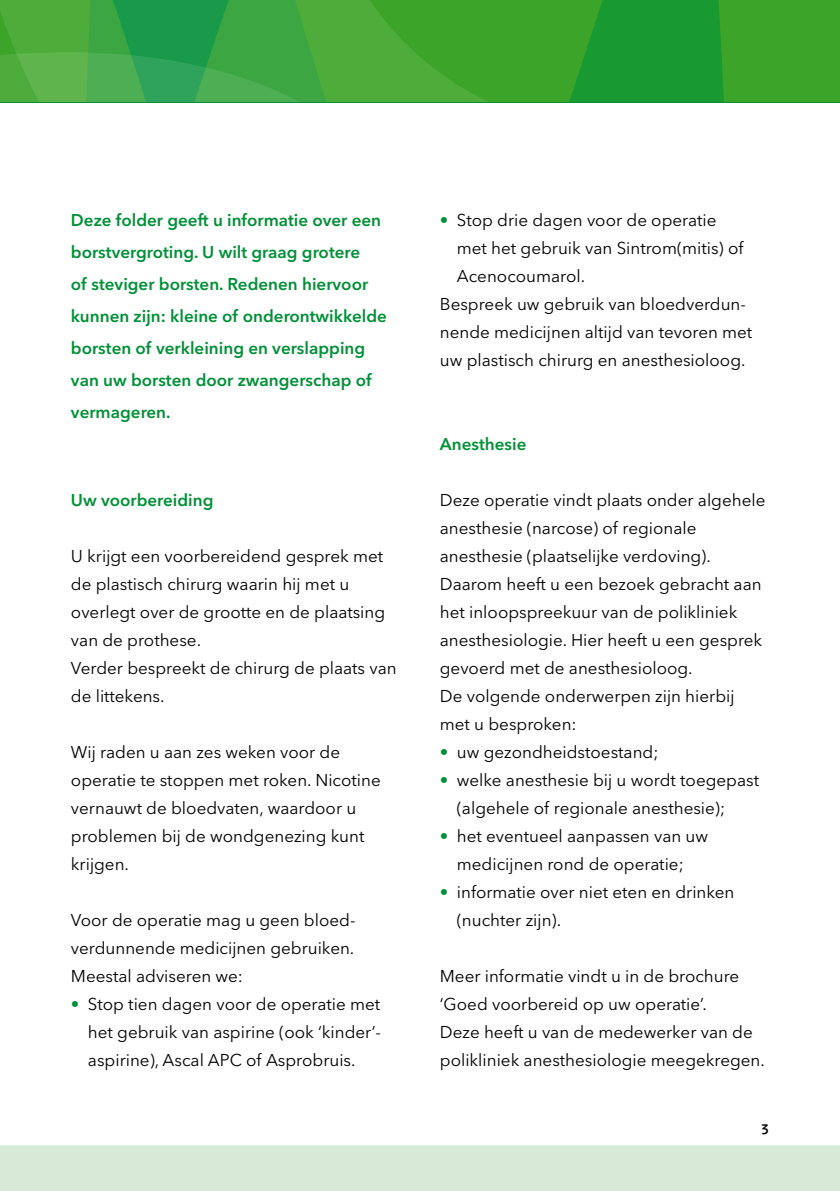
<style>
.page{position:relative;width:840px;height:1191px;background:#fff}
.page>*{position:absolute;margin:0;border:0;box-sizing:border-box;transform-origin:0 0}
.t1{font:17px/28px "Avenir Next LT Pro";color:#000}
.t2{font:600 17px/32px "Avenir Next LT Pro";color:#009037}
.t3{font:600 14px "Avenir Next LT Pro";color:#000}
.s1{color:#009037}
</style>
<div class="page">
<svg style="left:0;top:0;width:839px;height:102px;background:#36a333"></svg>
<svg style="left:0;top:52px;width:300px;height:50px;background:#45aa4d"></svg>
<div style="left:0;top:1145px;width:839px;height:46px;background:#d7ead7"></div>
<p class="t2" style="left:71px;top:204px;width:317px">Deze folder geeft u informatie over een borstvergroting. U wilt graag grotere<br>of steviger borsten. Redenen hiervoor kunnen zijn: kleine of onderontwikkelde borsten of verkleining en verslapping van uw borsten door zwangerschap of vermageren.</p>
<p class="t2" style="left:71px;top:484px;width:144px">Uw voorbereiding</p>
<p class="t1" style="left:71px;top:542px;width:327px">U krijgt een voorbereidend gesprek met de plastisch chirurg waarin hij met u overlegt over de grootte en de plaatsing van de prothese.<br>Verder bespreekt de chirurg de plaats van de littekens.</p>
<p class="t1" style="left:71px;top:738px;width:311px">Wij raden u aan zes weken voor de operatie te stoppen met roken. Nicotine vernauwt de bloedvaten, waardoor u problemen bij de wondgenezing kunt krijgen.</p>
<p class="t1" style="left:71px;top:906px;width:286px;text-align:justify">Voor de operatie mag u geen bloed&shy;verdunnende medicijnen gebruiken.<br>Meestal adviseren we:</p>
<p class="t1" style="left:88px;top:990px;width:294px;text-align:justify;text-indent:-17px"><span class="s1">•</span> Stop tien dagen voor de operatie met het gebruik van aspirine (ook ‘kinder’- aspirine), Ascal APC of Asprobruis.</p>
<p class="t1" style="left:439px;top:206px;width:278px"><span class="s1">•</span> Stop drie dagen voor de operatie</p>
<p class="t1" style="left:456px;top:234px;width:288px">met het gebruik van Sintrom(mitis) of</p>
<p class="t1" style="left:456px;top:262px;width:130px">Acenocoumarol.</p>
<p class="t1" style="left:439px;top:290px;width:307px">Bespreek uw gebruik van bloedverdun-</p>
<p class="t1" style="left:439px;top:318px;width:314px">nende medicijnen altijd van tevoren met</p>
<p class="t1" style="left:439px;top:346px;width:307px">uw plastisch chirurg en anesthesioloog.</p>
<p class="t2" style="left:439px;top:428px;width:88px">Anesthesie</p>
<p class="t1" style="left:439px;top:486px;width:327px">Deze operatie vindt plaats onder algehele anesthesie (narcose) of regionale anesthesie (plaatselijke verdoving).<br>Daarom heeft u een bezoek gebracht aan het inloopspreekuur van de polikliniek anesthesiologie. Hier heeft u een gesprek gevoerd met de anesthesioloog.<br>De volgende onderwerpen zijn hierbij met u besproken:</p>
<p class="t1" style="left:439px;top:738px;width:220px"><span class="s1">•</span> uw gezondheidstoestand;</p>
<p class="t1" style="left:456px;top:766px;width:303px;text-indent:-17px"><span class="s1">•</span> welke anesthesie bij u wordt toegepast (algehele of regionale anesthesie);</p>
<p class="t1" style="left:439px;top:822px;width:270px;text-align:center"><span class="s1">•</span> het eventueel aanpassen van uw medicijnen rond de operatie;</p>
<p class="t1" style="left:456px;top:878px;width:279px;text-indent:-17px"><span class="s1">•</span> informatie over niet eten en drinken (nuchter zijn).</p>
<p class="t1" style="left:439px;top:962px;width:326px">Meer informatie vindt u in de brochure ‘Goed voorbereid op uw operatie’.<br>Deze heeft u van de medewerker van de polikliniek anesthesiologie meegekregen.</p>
<p class="t3" style="left:760px;top:1118px;width:9px">3</p>
</div>
